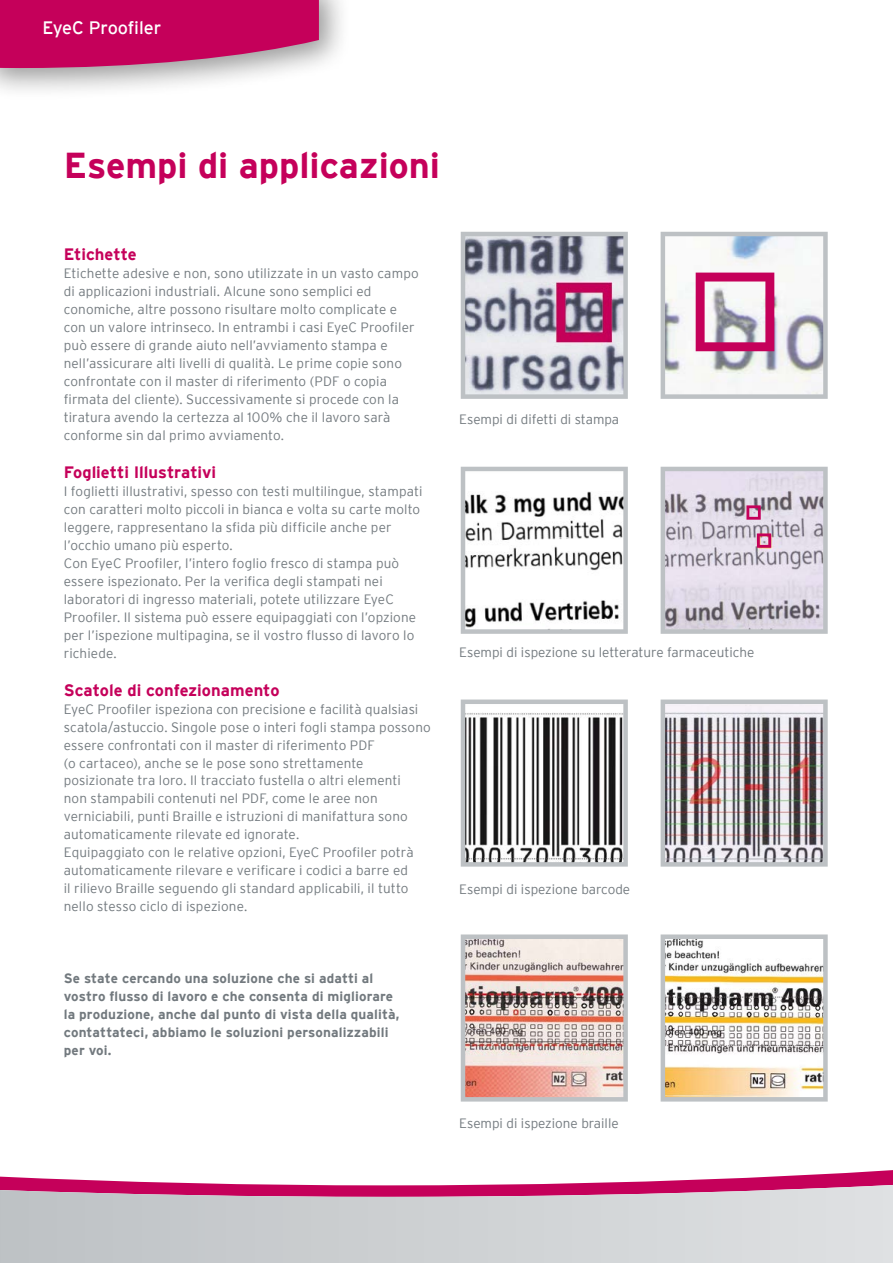
<style>
.page{position:relative;width:893px;height:1263px;background:#fff}
.page>*{position:absolute;margin:0;border:0;box-sizing:border-box;transform-origin:0 0}
.t1{font:700 36px "Interstate";color:#c5005a}
.t2{font:18px "Interstate";color:#fff}
.t3{font:700 16.5px "Interstate";color:#c5005a}
.t4{font:300 13.5px/18px "Interstate";letter-spacing:.01em;color:#72797e}
.t5{font:700 13.5px/18px "Interstate";letter-spacing:.01em;color:#72797e}
</style>
<div class="page">
<svg style="left:0;top:1044px;width:893px;height:141px"></svg>
<svg style="left:0;top:1185px;width:893px;height:78px;background:#cdbac6"></svg>
<div style="left:0;top:0;width:351px;height:100px;background:#000;opacity:.4"></div>
<svg style="left:0;top:0;width:319px;height:68px;background:#c51766"></svg>
<img style="left:461px;top:934px;width:167px;height:167px">
<svg style="left:461px;top:699px;width:167px;height:168px"></svg>
<svg style="left:461px;top:467px;width:167px;height:167px"></svg>
<svg style="left:461px;top:232px;width:167px;height:167px;background:#b0a5b5"></svg>
<svg style="left:661px;top:934px;width:167px;height:167px"></svg>
<img style="left:661px;top:699px;width:167px;height:168px">
<svg style="left:661px;top:467px;width:167px;height:167px;background:#cfc8d3"></svg>
<svg style="left:661px;top:232px;width:167px;height:167px"></svg>
<h2 class="t2" style="left:43px;top:17px;width:120px">EyeC Proofiler</h2>
<h1 class="t1" style="left:64px;top:145px;width:378px">Esempi di applicazioni</h1>
<p class="t3" style="left:64px;top:245px;width:75px">Etichette</p>
<p class="t4" style="left:64px;top:264px;width:356px">Etichette adesive e non, sono utilizzate in un vasto campo di applicazioni industriali. Alcune sono semplici ed conomiche, altre possono risultare molto complicate e con un valore intrinseco. In entrambi i casi EyeC Proofiler può essere di grande aiuto nell’avviamento stampa e nell’assicurare alti livelli di qualità. Le prime copie sono confrontate con il master di riferimento (PDF o copia firmata del cliente). Successivamente si procede con la tiratura avendo la certezza al 100% che il lavoro sarà conforme sin dal primo avviamento.</p>
<p class="t3" style="left:64px;top:463px;width:154px">Foglietti Illustrativi</p>
<p class="t4" style="left:64px;top:482px;width:360px">I foglietti illustrativi, spesso con testi multilingue, stampati con caratteri molto piccoli in bianca e volta su carte molto leggere, rappresentano la sfida più difficile anche per l’occhio umano più esperto.<br>Con EyeC Proofiler, l’intero foglio fresco di stampa può essere ispezionato. Per la verifica degli stampati nei laboratori di ingresso materiali, potete utilizzare EyeC Proofiler. Il sistema può essere equipaggiati con l’opzione per l’ispezione multipagina, se il vostro flusso di lavoro lo richiede.</p>
<p class="t3" style="left:64px;top:680px;width:217px">Scatole di confezionamento</p>
<p class="t4" style="left:64px;top:700px;width:369px">EyeC Proofiler ispeziona con precisione e facilità qualsiasi scatola/astuccio. Singole pose o interi fogli stampa possono essere confrontati con il master di riferimento PDF<br>(o cartaceo), anche se le pose sono strettamente posizionate tra loro. Il tracciato fustella o altri elementi<br>non stampabili contenuti nel PDF, come le aree non verniciabili, punti Braille e istruzioni di manifattura sono automaticamente rilevate ed ignorate.<br>Equipaggiato con le relative opzioni, EyeC Proofiler potrà automaticamente rilevare e verificare i codici a barre ed<br>il rilievo Braille seguendo gli standard applicabili, il tutto nello stesso ciclo di ispezione.</p>
<p class="t5" style="left:64px;top:970px;width:337px">Se state cercando una soluzione che si adatti al vostro flusso di lavoro e che consenta di migliorare la produzione, anche dal punto di vista della qualità, contattateci, abbiamo le soluzioni personalizzabili per voi.</p>
<p class="t4" style="left:459px;top:410px;width:161px">Esempi di difetti di stampa</p>
<p class="t4" style="left:459px;top:643px;width:297px">Esempi di ispezione su letterature farmaceutiche</p>
<p class="t4" style="left:459px;top:880px;width:172px">Esempi di ispezione barcode</p>
<p class="t4" style="left:459px;top:1114px;width:161px">Esempi di ispezione braille</p>
</div>
